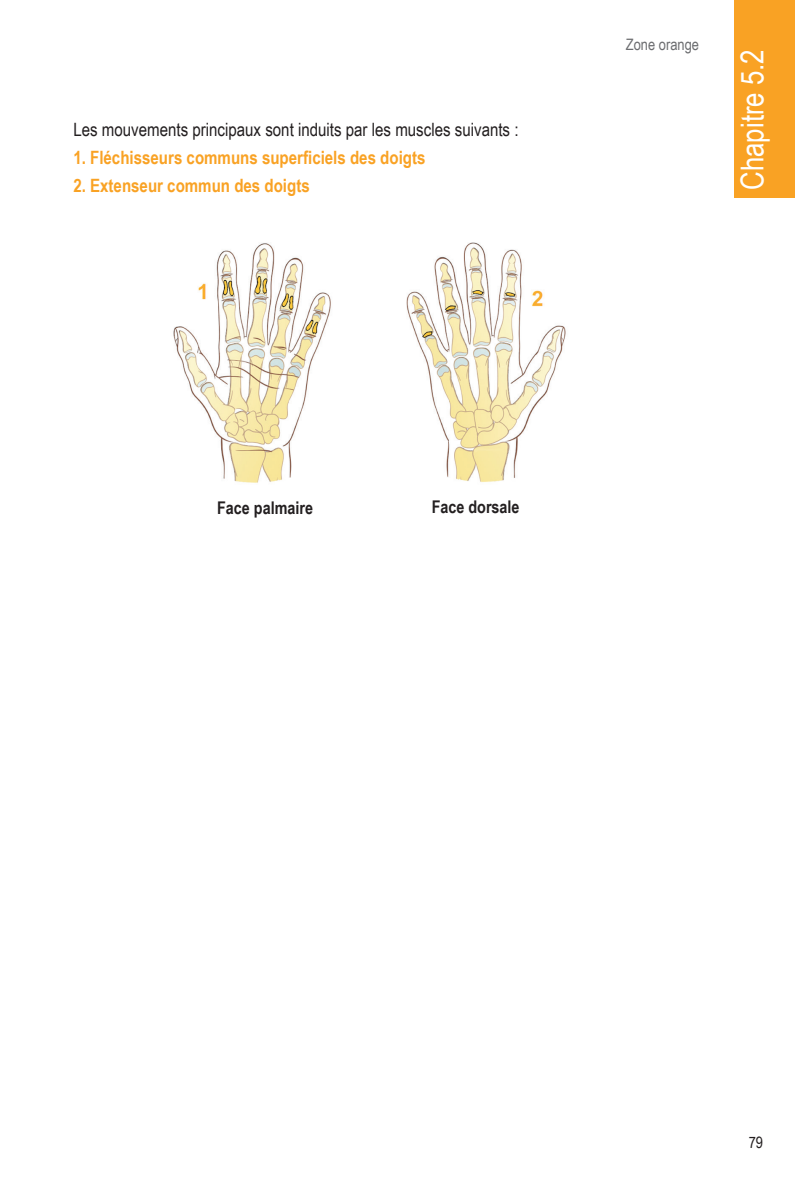
<style>
.page{position:relative;width:795px;height:1190px;background:#fff}
.page>*{position:absolute;margin:0;border:0;box-sizing:border-box;transform-origin:0 0}
.t1{font:31.5px "Arial Narrow";color:#fff}
.t2{font:700 18.38px "Arial Narrow";color:#f9a224}
.t3{font:18.38px "Arial Narrow";color:#231f20}
.t4{font:700 17.5px "Arial Narrow";color:#231f20}
.t5{font:15.75px "Arial Narrow";color:#6c6d70}
.t6{font:15.75px "Arial Narrow";color:#231f20}
</style>
<div class="page">
<div style="left:733px;top:0;width:61px;height:197px;background:#f9a224"></div>
<img style="left:173px;top:242px;width:393px;height:241px">
<p class="t3" style="left:73px;top:116px;width:446px">Les mouvements principaux sont induits par les muscles suivants :</p>
<p class="t2" style="left:73px;top:144px;width:353px">1. Fléchisseurs communs superficiels des doigts</p>
<p class="t2" style="left:73px;top:171px;width:238px">2. Extenseur commun des doigts</p>
<p class="t5" style="left:625px;top:33px;width:75px">Zone orange</p>
<h1 class="t1" style="left:728px;top:190px;width:142px;rotate:-90deg">Chapitre 5.2</h1>
<p class="t4" style="left:217px;top:495px;width:97px">Face palmaire</p>
<p class="t4" style="left:431px;top:494px;width:89px">Face dorsale</p>
<p class="t6" style="left:748px;top:1131px;width:16px">79</p>
</div>
